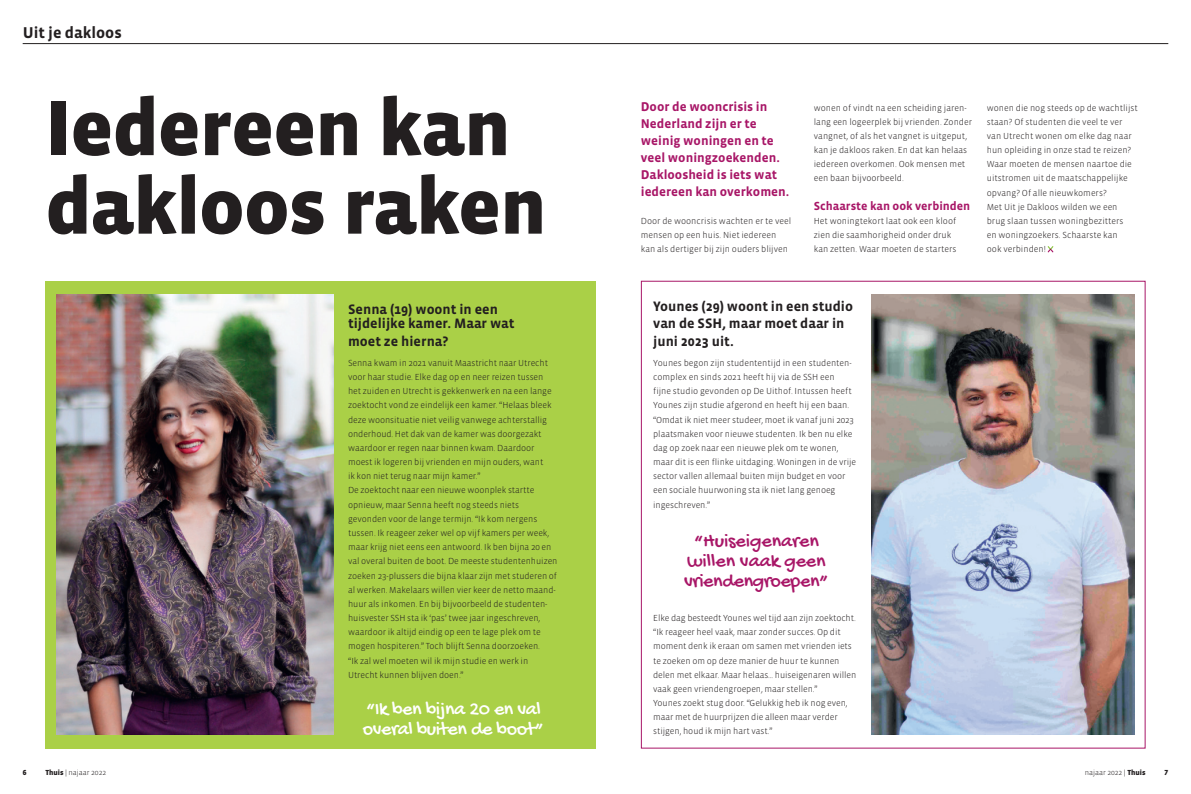
<style>
.page{position:relative;width:1191px;height:794px;background:#fff}
.page>*{position:absolute;margin:0;border:0;box-sizing:border-box;transform-origin:0 0}
.t1{font:900 80px/78.5px "Vista Sans OT";letter-spacing:-.01em;color:#231f20}
.t2{font:20px/20px "Gochi Hand";letter-spacing:-.005em;color:#a81667;text-align:center}
.t3{font:20px/20px "Gochi Hand";letter-spacing:-.02em;color:#fff}
.t4{font:700 16px "Vista Sans OT";color:#231f20}
.t5{font:700 14px/17.2px "Vista Sans OT";color:#231f20}
.t6{font:700 13px/17px "Vista Sans OT";color:#a81667}
.t7{font:700 12px "Vista Sans OT";color:#a81667}
.t8{font:300 9px/14.2px "Vista Sans OT";letter-spacing:-.01em;color:#231f20}
.t9{font:300 7.5px "Vista Sans OT";color:#231f20}
.t10{font:900 7.5px "Vista Sans OT";color:#231f20}
.s1{font-weight:900}
</style>
<div class="page">
<hr style="left:23px;top:43px;width:1145px;height:1px;background:#231f20">
<div style="left:45px;top:281px;width:550px;height:467px;background:#aad047"></div>
<img style="left:871px;top:295px;width:263px;height:439px">
<svg style="left:1047px;top:246px;width:6px;height:6px"></svg>
<img style="left:57px;top:295px;width:277px;height:439px">
<h3 class="t4" style="left:23px;top:24px;width:101px">Uit je dakloos</h3>
<h1 class="t1" style="left:45px;top:90px;width:503px">Iedereen kan dakloos raken</h1>
<h3 class="t5" style="left:348px;top:303px;width:168px;line-height:14.2px">Senna (19) woont in een tijdelijke kamer. Maar wat</h3>
<h3 class="t5" style="left:348px;top:332px;width:102px">moet ze hierna?</h3>
<p class="t8" style="left:348px;top:356px;width:211px">Senna kwam in 2021 vanuit Maastricht naar Utrecht voor haar studie. Elke dag op en neer reizen tussen het zuiden en Utrecht is gekkenwerk en na een lange zoektocht vond ze eindelijk een kamer. “Helaas bleek deze woonsituatie niet veilig vanwege achterstallig onderhoud. Het dak van de kamer was doorgezakt waardoor er regen naar binnen kwam. Daardoor moest ik logeren bij vrienden en mijn ouders, want<br>ik kon niet terug naar mijn kamer.”<br>De zoektocht naar een nieuwe woonplek startte opnieuw, maar Senna heeft nog steeds niets gevonden voor de lange termijn. “Ik kom nergens tussen. Ik reageer zeker wel op vijf kamers per week, maar krijg niet eens een antwoord. Ik ben bijna 20 en val overal buiten de boot. De meeste studentenhuizen zoeken 23-plussers die bijna klaar zijn met studeren of al werken. Makelaars willen vier keer de netto maand&shy;huur als inkomen. En bij bijvoorbeeld de studenten&shy;huisvester SSH sta ik ‘pas’ twee jaar ingeschreven, waardoor ik altijd eindig op een te lage plek om te mogen hospiteren.” Toch blijft Senna doorzoeken.<br>“Ik zal wel moeten wil ik mijn studie en werk in Utrecht kunnen blijven doen.”</p>
<h2 class="t3" style="left:363px;top:701px;width:183px">“Ik ben bijna 20 en val overal buiten de boot”</h2>
<h3 class="t6" style="left:641px;top:98px;width:150px">Door de wooncrisis in<br>Nederland zijn er te weinig woningen en te veel woningzoekenden.<br>Dakloosheid is iets wat iedereen kan overkomen.</h3>
<p class="t8" style="left:641px;top:214px;width:152px">Door de wooncrisis wachten er te veel mensen op een huis. Niet iedereen kan als dertiger bij zijn ouders blijven</p>
<p class="t8" style="left:814px;top:101px;width:160px">wonen of vindt na een scheiding jaren&shy;lang een logeerplek bij vrienden. Zonder vangnet, of als het vangnet is uitgeput, kan je dakloos raken. En dat kan helaas iedereen overkomen. Ook mensen met een baan bijvoorbeeld.</p>
<h3 class="t7" style="left:814px;top:200px;width:158px">Schaarste kan ook verbinden</h3>
<p class="t8" style="left:814px;top:214px;width:144px">Het woningtekort laat ook een kloof zien die saamhorigheid onder druk kan zetten. Waar moeten de starters</p>
<p class="t8" style="left:986px;top:101px;width:152px">wonen die nog steeds op de wachtlijst staan? Of studenten die veel te ver van Utrecht wonen om elke dag naar hun opleiding in onze stad te reizen?<br>Waar moeten de mensen naartoe die uitstromen uit de maatschappelijke opvang? Of alle nieuwkomers?<br>Met Uit je Dakloos wilden we een brug slaan tussen woningbezitters<br>en woningzoekers. Schaarste kan<br>ook verbinden!</p>
<h3 class="t5" style="left:653px;top:298px;width:201px">Younes (29) woont in een studio van de SSH, maar moet daar in juni 2023 uit.</h3>
<p class="t8" style="left:653px;top:356px;width:204px">Younes begon zijn studententijd in een studenten&shy;complex en sinds 2021 heeft hij via de SSH een<br>fijne studio gevonden op De Uithof. Intussen heeft Younes zijn studie afgerond en heeft hij een baan. “Omdat ik niet meer studeer, moet ik vanaf juni 2023 plaatsmaken voor nieuwe studenten. Ik ben nu elke dag op zoek naar een nieuwe plek om te wonen, maar dit is een flinke uitdaging. Woningen in de vrije sector vallen allemaal buiten mijn budget en voor een sociale huurwoning sta ik niet lang genoeg ingeschreven.”</p>
<h2 class="t2" style="left:684px;top:532px;width:146px">“Huiseigenaren willen vaak geen vriendengroepen”</h2>
<p class="t8" style="left:653px;top:611px;width:205px">Elke dag besteedt Younes wel tijd aan zijn zoektocht. “Ik reageer heel vaak, maar zonder succes. Op dit moment denk ik eraan om samen met vrienden iets te zoeken om op deze manier de huur te kunnen delen met elkaar. Maar helaas… huiseigenaren willen vaak geen vriendengroepen, maar stellen.”<br>Younes zoekt stug door. “Gelukkig heb ik nog even, maar met de huurprijzen die alleen maar verder stijgen, houd ik mijn hart vast.”</p>
<p class="t10" style="left:23px;top:768px;width:5px">6</p>
<p class="t9" style="left:45px;top:768px;width:62px"><span class="s1">Thuis</span> | najaar 2022</p>
<p class="t9" style="left:1084px;top:768px;width:62px">najaar 2022 | <span class="s1">Thuis</span></p>
<p class="t10" style="left:1164px;top:768px;width:5px">7</p>
</div>
